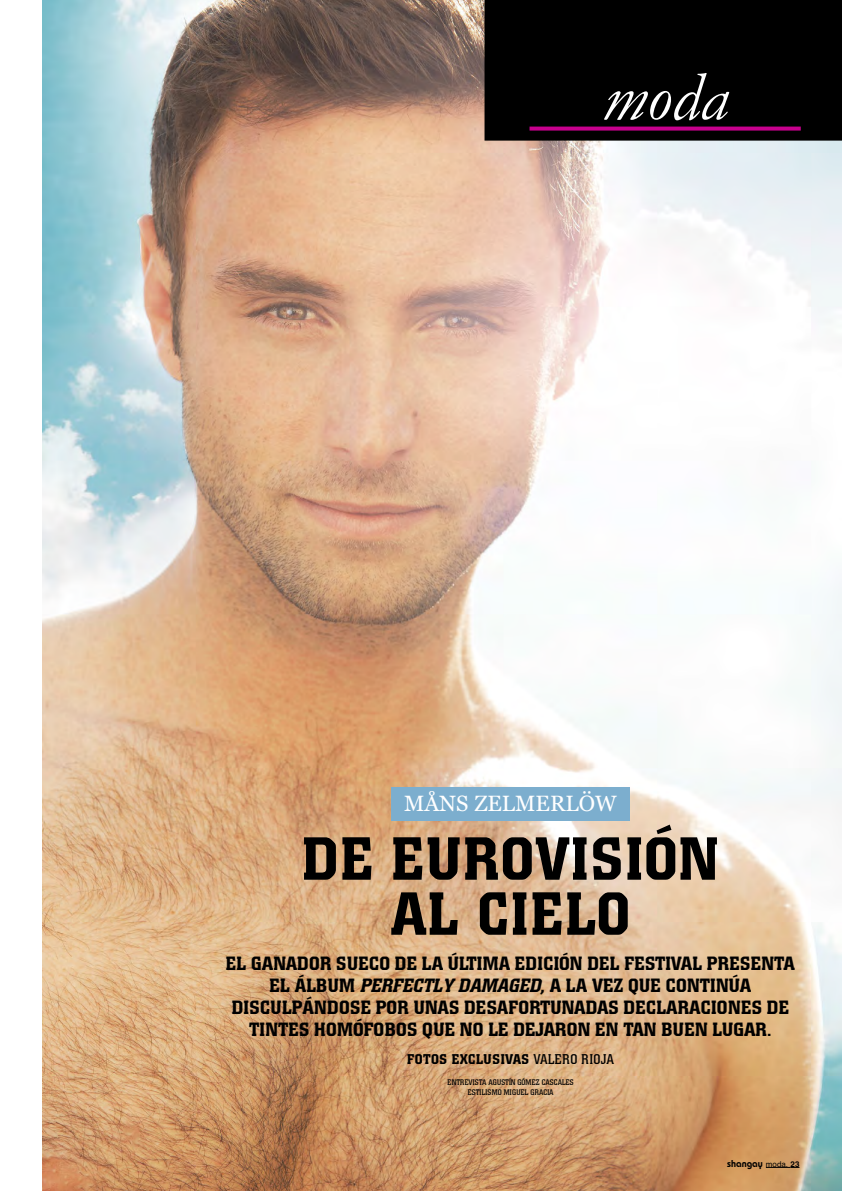
<style>
.page{position:relative;width:842px;height:1191px;background:#fff}
.page>*{position:absolute;margin:0;border:0;box-sizing:border-box;transform-origin:0 0}
.t1{font:italic 70px "Garamond";color:#fff}
.t2{font:500 60px/55px "Colossalis";letter-spacing:.035em;color:#000;text-align:center}
.t3{font:22px "Georgia";color:#fff}
.t4{font:500 19px/22px "Colossalis";letter-spacing:.02em;color:#000;text-align:center}
.t5{font:500 14px "Colossalis";letter-spacing:.025em;color:#000}
.t6{font:600 10px "Bauhaus";color:#000}
.t7{font:8px/9.6px "Colossalis";color:#000;text-align:center}
.s1{font-style:italic}
.s2{font-weight:400}
.s3{font-family:"Helvetica";font-weight:400;font-size:8px}
.s4{font-family:"Helvetica";font-weight:700;font-size:8px}
</style>
<div class="page">
<img style="left:43px;top:0;width:799px;height:1191px">
<div style="left:485px;top:0;width:357px;height:140px;background:#000"></div>
<svg style="left:529px;top:127px;width:272px;height:4px"></svg>
<div style="left:391px;top:787px;width:238px;height:33px;background:#7caece"></div>
<svg style="left:766px;top:1167px;width:33px;height:1px"></svg>
<h1 class="t1" style="left:602px;top:54px;width:127px">moda</h1>
<p class="t3" style="left:404px;top:790px;width:214px">MÅNS ZELMERLÖW</p>
<h2 class="t2" style="left:302px;top:835px;width:418px">DE EUROVISIÓN<br>AL CIELO</h2>
<p class="t4" style="left:226px;top:953px;width:570px">EL GANADOR SUECO DE LA ÚLTIMA EDICIÓN DEL FESTIVAL PRESENTA EL ÁLBUM <span class="s1">PERFECTLYDAMAGED</span>, A LA VEZ QUE CONTINÚA DISCULPÁNDOSE POR UNAS DESAFORTUNADAS DECLARACIONES DE TINTES HOMÓFOBOS QUE NO LE DEJARON EN TAN BUEN LUGAR.</p>
<p class="t5" style="left:407px;top:1053px;width:208px">FOTOS EXCLUSIVAS <span class="s2">VALERO RIOJA</span></p>
<p class="t7" style="left:448px;top:1077px;width:128px">ENTREVISTA AGUSTÍN GÓMEZ CASCALES<br>ESTILISMO MIGUEL GRACIA</p>
<p class="t6" style="left:727px;top:1159px;width:74px">shangay <span class="s3">moda.</span> <span class="s4">23</span></p>
</div>
